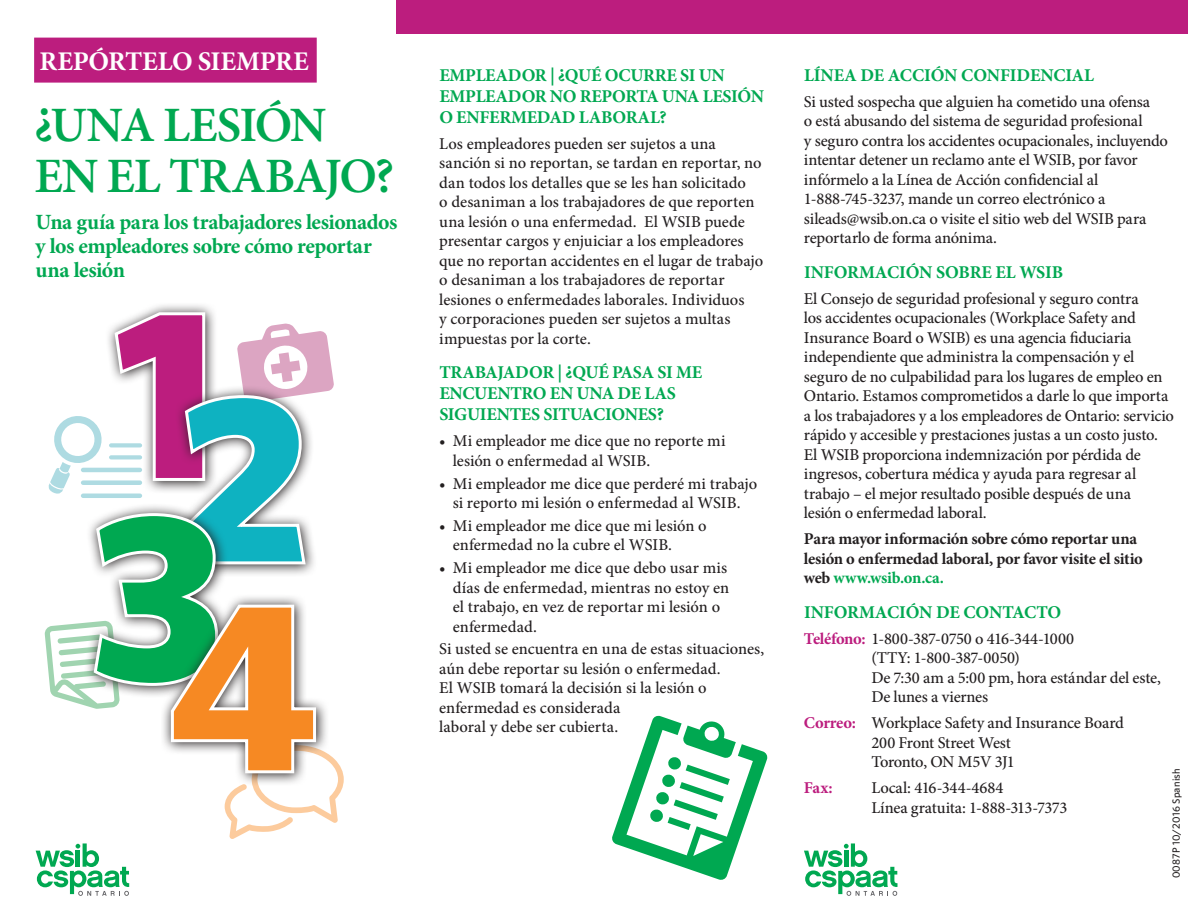
<style>
.page{position:relative;width:1188px;height:918px;background:#fff}
.page>*{position:absolute;margin:0;border:0;box-sizing:border-box;transform-origin:0 0}
.H1___Injured_at_work{font:600 49.5px/51px "Minion Pro";letter-spacing:-.025em;color:#00a851}
.H1___Always_report{font:700 27px "Minion Pro";letter-spacing:-.01em;color:#fff}
.H2___A_guide{font:700 21.75px/24px "Minion Pro";letter-spacing:-.02em;color:#00a851}
.GREEN_SUBHEAD{font:700 18px/21px "Minion Pro";letter-spacing:-.015em;color:#00a851}
.BODY{font:500 16.5px/19.5px "Minion Pro";letter-spacing:-.01em;color:#231f20}
.BODY-2{font:700 16.5px/19.5px "Minion Pro";letter-spacing:-.015em;color:#231f20}
.BODY-3{font:700 16.5px "Minion Pro";color:#bc1d7e}
.t1{font:500 10.5px "Whitney";letter-spacing:.02em;color:#231f20}
.s1{color:#00a851}
.s2{font-weight:700;color:#bc1d7e}
</style>
<div class="page">
<div style="left:34px;top:38px;width:283px;height:45px;background:#bc1d7e"></div>
<svg style="left:804px;top:843px;width:94px;height:53px"></svg>
<svg style="left:146px;top:305px;width:66px;height:6px"></svg>
<svg style="left:36px;top:311px;width:308px;height:585px"></svg>
<div style="left:396px;top:0;width:792px;height:33px;background:#bc1d7e"></div>
<svg style="left:612px;top:715px;width:156px;height:165px"></svg>
<h1 class="H1___Always_report" style="left:39px;top:42px;width:271px">REPÓRTELO SIEMPRE</h1>
<h1 class="H1___Injured_at_work" style="left:34px;top:99px;width:361px">¿UNA LESIÓN<br>EN EL TRABAJO?</h1>
<h2 class="H2___A_guide" style="left:36px;top:210px;width:363px">Una guía para los trabajadores lesionados y los empleadores sobre cómo reportar una lesión</h2>
<h3 class="GREEN_SUBHEAD" style="left:439px;top:64px;width:326px">EMPLEADOR | ¿QUÉ OCURRE SI UN<br>EMPLEADOR NO REPORTA UNA LESIÓN<br>O ENFERMEDAD LABORAL?</h3>
<p class="BODY" style="left:439px;top:134px;width:325px">Los empleadores pueden ser sujetos a una sanción si no reportan, se tardan en reportar, no dan todos los detalles que se les han solicitado<br>o desaniman a los trabajadores de que reporten una lesión o una enfermedad. El WSIB puede presentar cargos y enjuiciar a los empleadores que no reportan accidentes en el lugar de trabajo o desaniman a los trabajadores de reportar lesiones o enfermedades laborales. Individuos<br>y corporaciones pueden ser sujetos a multas impuestas por la corte.</p>
<h3 class="GREEN_SUBHEAD" style="left:439px;top:362px;width:264px">TRABAJADOR | ¿QUÉ PASA SI ME<br>ENCUENTRO EN UNA DE LAS<br>SIGUIENTES SITUACIONES?</h3>
<p class="BODY" style="left:453px;top:431px;width:274px;text-indent:-14px">• Mi empleador me dice que no reporte mi lesión o enfermedad al WSIB.</p>
<p class="BODY" style="left:439px;top:474px;width:320px;text-align:center">• Mi empleador me dice que perderé mi trabajo si reporto mi lesión o enfermedad al WSIB.</p>
<p class="BODY" style="left:453px;top:516px;width:255px;text-indent:-14px">• Mi empleador me dice que mi lesión o enfermedad no la cubre el WSIB.</p>
<p class="BODY" style="left:453px;top:558px;width:278px;text-indent:-14px">• Mi empleador me dice que debo usar mis días de enfermedad, mientras no estoy en el trabajo, en vez de reportar mi lesión o enfermedad.</p>
<p class="BODY" style="left:439px;top:639px;width:327px">Si usted se encuentra en una de estas situaciones, aún debe reportar su lesión o enfermedad.<br>El WSIB tomará la decisión si la lesión o enfermedad es considerada<br>laboral y debe ser cubierta.</p>
<h3 class="GREEN_SUBHEAD" style="left:804px;top:64px;width:292px">LÍNEA DE ACCIÓN CONFIDENCIAL</h3>
<p class="BODY" style="left:804px;top:92px;width:366px">Si usted sospecha que alguien ha cometido una ofensa<br>o está abusando del sistema de seguridad profesional<br>y seguro contra los accidentes ocupacionales, incluyendo intentar detener un reclamo ante el WSIB, por favor infórmelo a la Línea de Acción confidencial al 1-888-745-3237, mande un correo electrónico a sileads@wsib.on.ca o visite el sitio web del WSIB para reportarlo de forma anónima.</p>
<h3 class="GREEN_SUBHEAD" style="left:804px;top:261px;width:261px">INFORMACIÓN SOBRE EL WSIB</h3>
<p class="BODY" style="left:804px;top:289px;width:371px">El Consejo de seguridad profesional y seguro contra<br>los accidentes ocupacionales (Workplace Safety and Insurance Board o WSIB) es una agencia fiduciaria independiente que administra la compensación y el seguro de no culpabilidad para los lugares de empleo en Ontario. Estamos comprometidos a darle lo que importa a los trabajadores y a los empleadores de Ontario: servicio rápido y accesible y prestaciones justas a un costo justo.<br>El WSIB proporciona indemnización por pérdida de ingresos, cobertura médica y ayuda para regresar al trabajo – el mejor resultado posible después de una<br>lesión o enfermedad laboral.</p>
<p class="BODY-2" style="left:804px;top:529px;width:340px">Para mayor información sobre cómo reportar una lesión o enfermedad laboral, por favor visite el sitio web <span class="s1">www.wsib.on.ca.</span></p>
<h3 class="GREEN_SUBHEAD" style="left:804px;top:601px;width:259px">INFORMACIÓN DE CONTACTO</h3>
<p class="BODY" style="left:871px;top:629px;width:291px;text-indent:-68px"><span class="s2">Teléfono:</span> 1-800-387-0750 o 416-344-1000<br>(TTY: 1-800-387-0050)<br>De 7:30 am a 5:00 pm, hora estándar del este,<br>De lunes a viernes</p>
<p class="BODY" style="left:871px;top:713px;width:254px;text-indent:-68px"><span class="s2">Correo:</span> Workplace Safety and Insurance Board<br>200 Front Street West<br>Toronto, ON M5V 3J1</p>
<p class="BODY-3" style="left:804px;top:776px;width:30px">Fax:</p>
<p class="BODY" style="left:871px;top:778px;width:197px">Local: 416-344-4684<br>Línea gratuita: 1-888-313-7373</p>
<p class="t1" style="left:1169px;top:878px;width:112px;rotate:-90deg">0087P 10/2016 Spanish</p>
</div>
